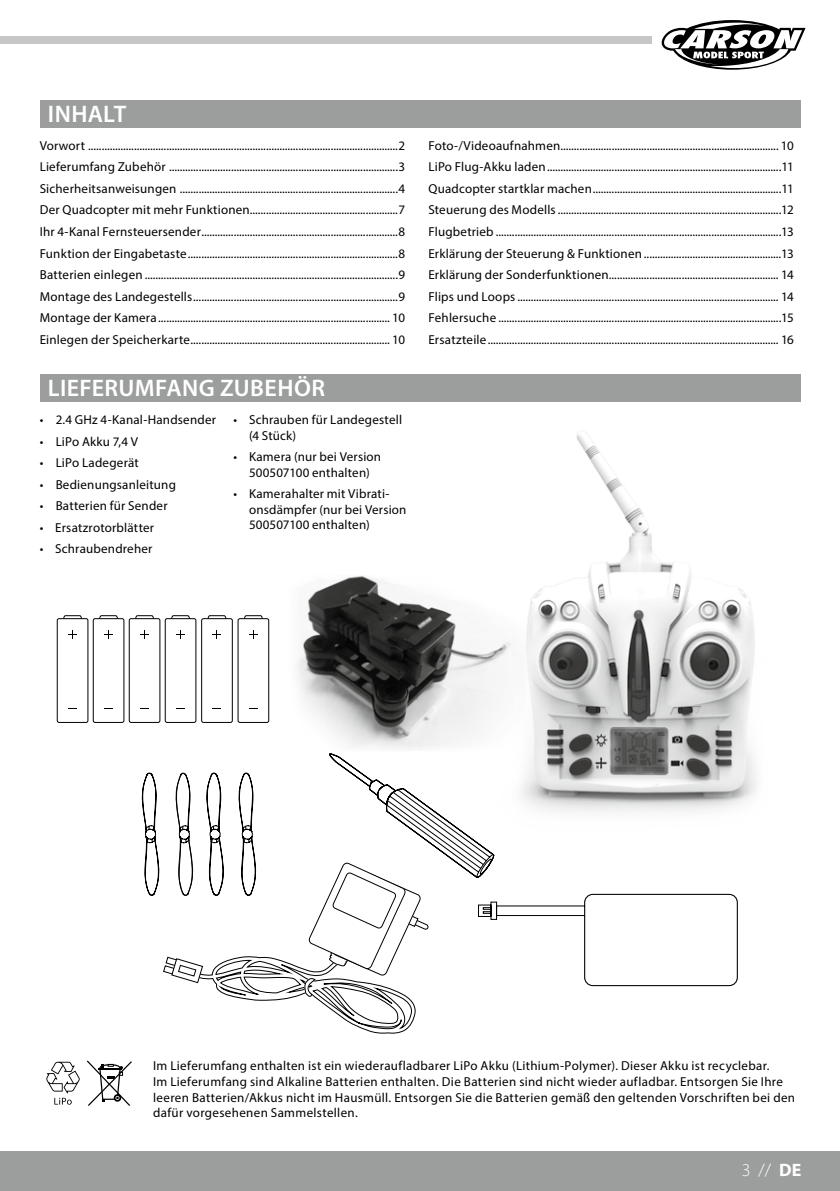
<style>
.page{position:relative;width:840px;height:1191px;background:#fff}
.page>*{position:absolute;margin:0;border:0;box-sizing:border-box;transform-origin:0 0}
.t1{font:600 24px "Myriad Pro";letter-spacing:.015em;color:#fff}
.t2{font:300 18px "Myriad Pro";color:#fff}
.t3{font:13px/21.6px "Myriad Pro";letter-spacing:.02em;color:#000}
.s1{font-weight:700}
</style>
<div class="page">
<div style="left:0;top:1151px;width:839px;height:40px;background:#9c9d9d"></div>
<div style="left:0;top:36px;width:651px;height:8px;background:#c5c6c6"></div>
<svg style="left:661px;top:20px;width:144px;height:50px"></svg>
<img style="left:299px;top:576px;width:195px;height:84px">
<img style="left:494px;top:433px;width:263px;height:371px">
<div style="left:40px;top:374px;width:759px;height:28px;background:#9c9d9d"></div>
<div style="left:40px;top:100px;width:759px;height:28px;background:#9c9d9d"></div>
<svg style="left:87px;top:1060px;width:45px;height:45px"></svg>
<svg style="left:46px;top:1061px;width:34px;height:43px"></svg>
<div style="left:63px;top:615px;width:19px;height:9px;border:1px solid #000;border-radius:2px"></div>
<div style="left:57px;top:618px;width:31px;height:104px;background:#fff;border-radius:2px"></div>
<div style="left:57px;top:618px;width:31px;height:105px;border:1px solid #000;border-radius:2px"></div>
<svg style="left:68px;top:630px;width:9px;height:9px"></svg>
<div style="left:99px;top:615px;width:19px;height:9px;border:1px solid #000;border-radius:2px"></div>
<div style="left:93px;top:618px;width:31px;height:104px;background:#fff;border-radius:2px"></div>
<div style="left:93px;top:618px;width:31px;height:105px;border:1px solid #000;border-radius:2px"></div>
<svg style="left:104px;top:630px;width:9px;height:9px"></svg>
<div style="left:135px;top:615px;width:19px;height:9px;border:1px solid #000;border-radius:2px"></div>
<div style="left:129px;top:618px;width:31px;height:104px;background:#fff;border-radius:2px"></div>
<div style="left:129px;top:618px;width:31px;height:105px;border:1px solid #000;border-radius:2px"></div>
<svg style="left:140px;top:630px;width:9px;height:9px"></svg>
<div style="left:171px;top:615px;width:19px;height:9px;border:1px solid #000;border-radius:2px"></div>
<div style="left:165px;top:618px;width:31px;height:104px;background:#fff;border-radius:2px"></div>
<div style="left:165px;top:618px;width:31px;height:105px;border:1px solid #000;border-radius:2px"></div>
<svg style="left:176px;top:630px;width:9px;height:9px"></svg>
<div style="left:208px;top:615px;width:18px;height:9px;border:1px solid #000;border-radius:2px"></div>
<div style="left:201px;top:618px;width:31px;height:104px;background:#fff;border-radius:2px"></div>
<div style="left:201px;top:618px;width:32px;height:105px;border:1px solid #000;border-radius:2px"></div>
<svg style="left:212px;top:630px;width:9px;height:9px"></svg>
<div style="left:244px;top:615px;width:18px;height:9px;border:1px solid #000;border-radius:2px"></div>
<div style="left:238px;top:618px;width:30px;height:104px;background:#fff;border-radius:2px"></div>
<div style="left:237px;top:618px;width:32px;height:105px;border:1px solid #000;border-radius:2px"></div>
<svg style="left:249px;top:630px;width:9px;height:9px"></svg>
<svg style="left:140px;top:660px;width:598px;height:374px"></svg>
<h1 class="t1" style="left:48px;top:99px;width:80px">INHALT</h1>
<p class="t3" style="left:40px;top:134px;width:367px;text-align:justify">Vorwort ...................................................................................................................2<br>Lieferumfang Zubehör .....................................................................................3<br>Sicherheitsanweisungen .................................................................................4<br>Der Quadcopter mit mehr Funktionen.......................................................7<br>Ihr 4-Kanal Fernsteuersender.........................................................................8<br>Funktion der Eingabetaste..............................................................................8<br>Batterien einlegen ..............................................................................................9<br>Montage des Landegestells............................................................................9<br>Montage der Kamera...................................................................................... 10<br>Einlegen der Speicherkarte.......................................................................... 10</p>
<p class="t3" style="left:428px;top:134px;width:367px;text-align:justify">Foto-/Videoaufnahmen................................................................................. 10<br>LiPo Flug-Akku laden.......................................................................................11<br>Quadcopter startklar machen......................................................................11<br>Steuerung des Modells ...................................................................................12<br>Flugbetrieb ..........................................................................................................13<br>Erklärung der Steuerung &amp; Funktionen ...................................................13<br>Erklärung der Sonderfunktionen............................................................... 14<br>Flips und Loops................................................................................................. 14<br>Fehlersuche .........................................................................................................15<br>Ersatzteile............................................................................................................ 16</p>
<h1 class="t1" style="left:48px;top:373px;width:278px">LI EFERUMFANG ZUBEHÖR</h1>
<p class="t3" style="left:40px;top:409px;width:178px">• 2.4 GHz 4-Kanal-Handsender</p>
<p class="t3" style="left:40px;top:430px;width:100px">• LiPo Akku 7,4 V</p>
<p class="t3" style="left:40px;top:452px;width:101px">• LiPo Ladegerät</p>
<p class="t3" style="left:40px;top:473px;width:138px">• Bedienungsanleitung</p>
<p class="t3" style="left:40px;top:495px;width:129px">• Batterien für Sender</p>
<p class="t3" style="left:40px;top:516px;width:116px">• Ersatzrotorblätter</p>
<p class="t3" style="left:40px;top:538px;width:114px">• Schraubendreher</p>
<p class="t3" style="left:249px;top:412px;width:154px;line-height:15.6px;text-indent:-15px">• Schrauben für Landegestell (4 Stück)</p>
<p class="t3" style="left:233px;top:449px;width:149px;line-height:15.6px;text-align:center">• Kamera (nur bei Version<br>500507100 enthalten)</p>
<p class="t3" style="left:249px;top:486px;width:159px;line-height:15.6px;text-indent:-15px">• Kamerahalter mit Vibrati&shy;onsdämpfer (nur bei Version<br>500507100 enthalten)</p>
<p class="t3" style="left:153px;top:1058px;width:643px;line-height:15.6px">Im Lieferumfang enthalten ist ein wiederaufladbarer LiPo Akku (Lithium-Polymer). Dieser Akku ist recyclebar.<br>Im Lieferumfang sind Alkaline Batterien enthalten. Die Batterien sind nicht wieder aufladbar. Entsorgen Sie Ihre leeren Batterien/Akkus nicht im Hausmüll. Entsorgen Sie die Batterien gemäß den geltenden Vorschriften bei den dafür vorgesehenen Sammelstellen.</p>
<h2 class="t2" style="left:741px;top:1159px;width:49px">3 // <span class="s1">DE</span></h2>
</div>
